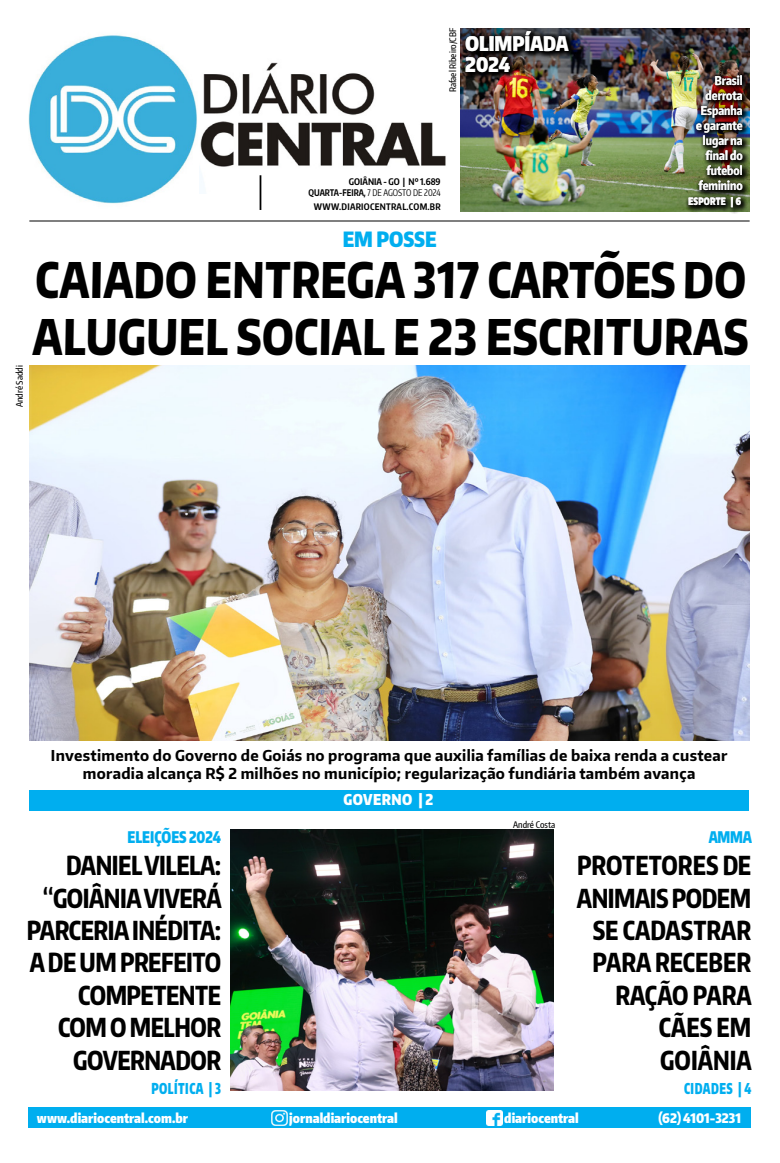
<style>
.page{position:relative;width:780px;height:1163px;background:#fff}
.page>*{position:absolute;margin:0;border:0;box-sizing:border-box;transform-origin:0 0}
.t1{font:800 49px/57px "Encode Sans Narrow";letter-spacing:.01em;color:#000;scale:.85 1}
.t2{font:800 26.1px/32.4px "Encode Sans Compressed";letter-spacing:-.02em;color:#000;text-align:right;scale:.94 1}
.t3{font:800 26.1px/32.4px "Encode Sans Compressed";color:#000;text-align:right;scale:.94 1}
.t4{font:900 21px "Encode Sans Compressed";color:#00aeef}
.t5{font:900 20px "Encode Sans Compressed";color:#fff}
.t6{font:900 16px "Encode Sans Compressed";color:#00aeef;scale:.89 1}
.t7{font:700 15px/18px "Encode Sans Narrow";letter-spacing:.02em;color:#000;text-align:center}
.t8{font:900 15px "Encode Sans Compressed";letter-spacing:.04em;color:#00aeef;scale:.8 1}
.t9{font:900 15px "Encode Sans Compressed";letter-spacing:.03em;color:#fff}
.t10{font:900 13.2px "Encode Sans Compressed";color:#fff}
.t11{font:700 12px/15px "Encode Sans Compressed";color:#fff;text-align:right}
.t12{font:900 10px "Encode Sans Compressed";color:#fff;scale:.88 1}
.t13{font:700 9.1px/11.4px "Encode Sans Compressed";color:#000;text-align:right}
.t14{font:500 9px "Encode Sans Compressed";color:#000}
.t15{font:700 9px "Encode Sans Compressed";letter-spacing:.03em;color:#000}
.s1{font-weight:400}
</style>
<div class="page">
<img style="left:200px;top:62px;width:246px;height:132px">
<img style="left:28px;top:35px;width:169px;height:169px">
<hr style="left:259px;top:175px;width:2px;height:35px;background:#000">
<div style="left:28px;top:1107px;width:723px;height:21px;background:#00aeef"></div>
<img style="left:272px;top:1110px;width:15px;height:15px">
<img style="left:486px;top:1110px;width:16px;height:15px">
<img style="left:230px;top:829px;width:323px;height:261px">
<img style="left:29px;top:365px;width:720px;height:375px">
<div style="left:29px;top:790px;width:719px;height:20px;background:#00aeef"></div>
<hr style="left:29px;top:220px;width:720px;height:1px;background:#000">
<img style="left:461px;top:28px;width:288px;height:183px">
<img style="left:463px;top:28px;width:113px;height:52px">
<svg style="left:685px;top:194px;width:63px;height:20px"></svg>
<img style="left:693px;top:72px;width:56px;height:125px">
<p class="t14" style="left:447px;top:92px;width:66px;rotate:-90deg">Rafael Ribeiro/CBF</p>
<p class="t5" style="left:465px;top:31px;width:13px">Olim</p>
<p class="t5" style="left:512px;top:31px;width:32px">píada</p>
<p class="t5" style="left:465px;top:52px;width:46px">2024</p>
<p class="t13" style="left:308px;top:175px;width:133px">Goiânia - GO | Nº 1.689 quarta-feira, <span class="s1">7 DE AGOSTO DE 2024</span></p>
<p class="t15" style="left:314px;top:201px;width:128px">www.diariocentral.com.br</p>
<p class="t11" style="left:696px;top:72px;width:48px">Brasil derrota<br>Espanha e garante lugar na final do futebol feminino</p>
<p class="t12" style="left:688px;top:195px;width:61px">esporte | 6</p>
<p class="t14" style="left:13px;top:407px;width:43px;rotate:-90deg">André Saddi</p>
<p class="t4" style="left:342px;top:225px;width:96px">EM POSSE</p>
<p class="t1" style="left:32px;top:250px;width:801px">CAIADO ENTREGA 317 CARTÕES DO<br>ALUGUEL SOCIA</p>
<p class="t1" style="left:362px;top:307px;width:457px">L E 23 ESCRITURAS</p>
<p class="t7" style="left:51px;top:745px;width:678px">Investimento do Governo de Goiás no programa que auxilia famílias de baixa renda a custear moradia alcança R$ 2 milhões no município; regularização fundiária também avança</p>
<p class="t9" style="left:343px;top:789px;width:91px">GOVERNO | 2</p>
<p class="t14" style="left:513px;top:818px;width:44px">André Costa</p>
<p class="t6" style="left:127px;top:826px;width:107px">ELEIÇÕES 2024</p>
<p class="t6" style="left:708px;top:826px;width:50px">AMMA</p>
<p class="t2" style="left:27px;top:848px;width:209px">DANIEL VILELA: “GOIÂNIA VIVERÁ<br>PARCERIA INÉDITA:<br>A DE UM PREFEITO<br>COMPETENTE<br>COM O MELHOR<br>GOVERNADOR</p>
<p class="t3" style="left:577px;top:848px;width:187px">PROTETORES DE<br>ANIMAIS PODEM<br>SE CADASTRAR<br>PARA RECEBER<br>RAÇÃO PARA<br>CÃES EM<br>GOIÂNIA</p>
<p class="t8" style="left:151px;top:1078px;width:89px">política | 3</p>
<p class="t8" style="left:684px;top:1078px;width:86px">CIDADES | 4</p>
<p class="t10" style="left:37px;top:1108px;width:152px">www.diariocentral.com.br</p>
<p class="t10" style="left:289px;top:1109px;width:110px">jornaldiariocentral</p>
<p class="t10" style="left:504px;top:1108px;width:76px">diariocentral</p>
<p class="t10" style="left:658px;top:1108px;width:84px">(62) 4101-3231</p>
</div>
